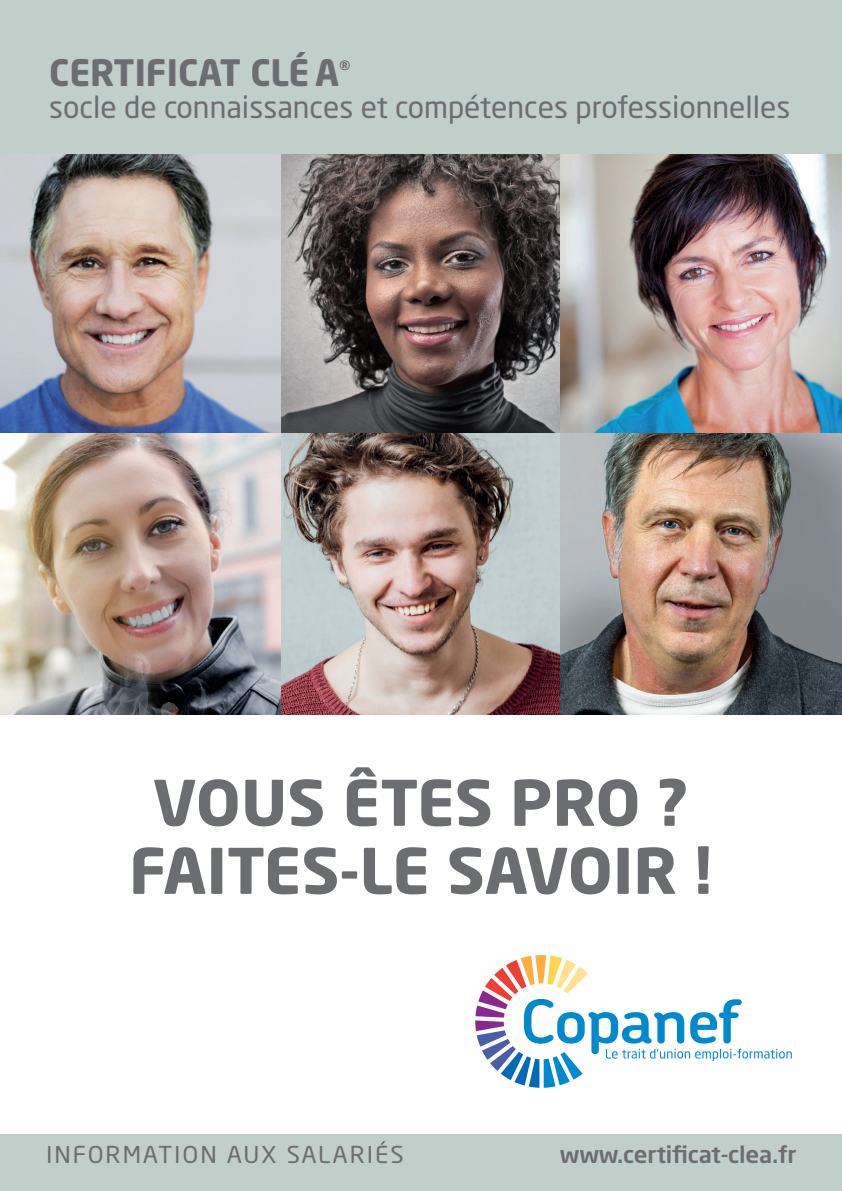
<style>
.page{position:relative;width:842px;height:1191px;background:#fff}
.page>*{position:absolute;margin:0;border:0;box-sizing:border-box;transform-origin:0 0}
.t1{font:700 62px "Neo Sans Std";color:#6c6d70;scale:1.05 1}
.t2{font:700 36px "Neo Sans Std";color:#6c6d70}
.t3{font:30px "Neo Sans Std";color:#6c6d70}
.t4{font:23px "Neo Sans Std";letter-spacing:.08em;color:#6c6d70;scale:1.05 1}
.t5{font:500 23px "Neo Sans Std";letter-spacing:-.01em;color:#6c6d70;scale:1.05 1}
</style>
<div class="page">
<img style="left:281px;top:153px;width:280px;height:281px">
<img style="left:561px;top:153px;width:281px;height:281px">
<img style="left:0;top:153px;width:281px;height:281px">
<img style="left:281px;top:434px;width:280px;height:280px">
<div style="left:0;top:1134px;width:842px;height:57px;background:#c1cfca"></div>
<svg style="left:475px;top:955px;width:317px;height:132px"></svg>
<img style="left:561px;top:434px;width:281px;height:280px">
<img style="left:0;top:434px;width:281px;height:280px">
<div style="left:0;top:0;width:842px;height:153px;background:#c1cfca"></div>
<p class="t2" style="left:49px;top:50px;width:302px">CERTIFICAT CLÉ A<sup>®</sup></p>
<p class="t3" style="left:49px;top:89px;width:743px">socle de connaissances et compétences professionnelles</p>
<p class="t1" style="left:152px;top:763px;width:512px">VOUS ÊTES PRO ?</p>
<p class="t1" style="left:129px;top:831px;width:557px">FAITES-LE SAVOIR !</p>
<p class="t4" style="left:46px;top:1140px;width:342px">INFORMATION AUX SALARIÉS</p>
<p class="t5" style="left:560px;top:1140px;width:227px">www.certificat-clea.fr</p>
</div>
